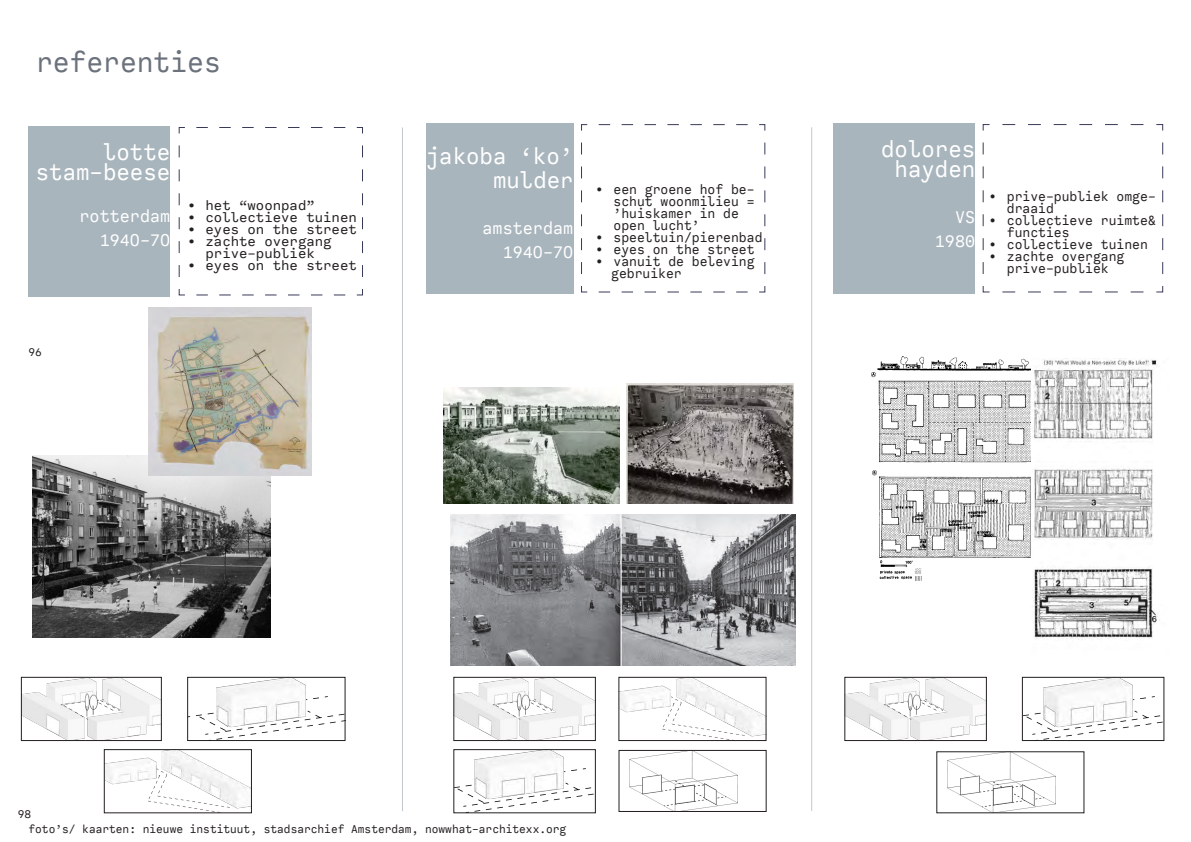
<style>
.page{position:relative;width:1191px;height:842px;background:#fff}
.page>*{position:absolute;margin:0;border:0;box-sizing:border-box;transform-origin:0 0}
.t1{font:30px "Calling Code";color:#6b727c}
.t2{font:24px/19.5px "Calling Code";color:#fff;text-align:right}
.t3{font:18px "Calling Code";color:#fff}
.t4{font:14px/12px "Calling Code";color:#231f20}
.t5{font:14px/12px "Calling Code";color:#231f20;text-align:center;scale:1.07 1}
.t6{font:12px "Calling Code";color:#231f20}
.s1{font-size:23.3px}
</style>
<div class="page">
<svg style="left:178px;top:127px;width:185px;height:169px"></svg>
<div style="left:29px;top:126px;width:141px;height:170px;background:#a9b5bd"></div>
<img style="left:32px;top:455px;width:239px;height:183px">
<img style="left:149px;top:307px;width:162px;height:168px">
<svg style="left:982px;top:124px;width:181px;height:169px"></svg>
<div style="left:833px;top:123px;width:142px;height:170px;background:#a9b5bd"></div>
<img style="left:871px;top:357px;width:160px;height:224px">
<img style="left:1034px;top:359px;width:126px;height:280px">
<div style="left:426px;top:123px;width:147px;height:170px;background:#a9b5bd"></div>
<svg style="left:581px;top:124px;width:184px;height:169px"></svg>
<img style="left:626px;top:384px;width:167px;height:120px">
<img style="left:450px;top:514px;width:345px;height:152px">
<img style="left:443px;top:387px;width:176px;height:117px">
<hr style="left:402px;top:127px;width:1px;height:684px;background:#c1c9cf">
<hr style="left:811px;top:127px;width:1px;height:684px;background:#c1c9cf">
<img style="left:23px;top:679px;width:136px;height:60px">
<div style="left:21px;top:677px;width:140px;height:64px;border:1px solid #231f20"></div>
<img style="left:456px;top:679px;width:137px;height:60px">
<div style="left:454px;top:677px;width:141px;height:64px;border:1px solid #231f20"></div>
<img style="left:846px;top:679px;width:138px;height:60px">
<div style="left:844px;top:677px;width:142px;height:64px;border:1px solid #231f20"></div>
<img style="left:189px;top:679px;width:154px;height:60px">
<div style="left:187px;top:677px;width:158px;height:64px;border:1px solid #231f20"></div>
<img style="left:456px;top:751px;width:137px;height:60px">
<div style="left:454px;top:749px;width:141px;height:64px;border:1px solid #231f20"></div>
<img style="left:1024px;top:679px;width:138px;height:60px">
<div style="left:1022px;top:677px;width:142px;height:64px;border:1px solid #231f20"></div>
<img style="left:621px;top:679px;width:143px;height:60px">
<div style="left:619px;top:677px;width:147px;height:64px;border:1px solid #231f20"></div>
<img style="left:106px;top:751px;width:143px;height:60px">
<div style="left:104px;top:749px;width:147px;height:64px;border:1px solid #231f20"></div>
<img style="left:629px;top:752px;width:108px;height:58px">
<div style="left:619px;top:750px;width:147px;height:62px;border:1px solid #231f20"></div>
<img style="left:947px;top:754px;width:108px;height:57px">
<p class="t1" style="left:36px;top:44px;width:186px">referenties</p>
<p class="t2" style="left:36px;top:142px;width:136px">lotte stam-beese</p>
<p class="t3" style="left:80px;top:205px;width:92px">rotterdam</p>
<p class="t3" style="left:100px;top:229px;width:72px">194O-7O</p>
<p class="t5" style="left:187px;top:199px;width:120px">• het “woonpad”</p>
<p class="t5" style="left:187px;top:211px;width:160px">• collectieve tuinen</p>
<p class="t5" style="left:187px;top:223px;width:160px">• eyes on the street</p>
<p class="t5" style="left:187px;top:235px;width:136px">• zachte overgang prive-publiek</p>
<p class="t5" style="left:187px;top:259px;width:160px">• eyes on the street</p>
<p class="t6" style="left:29px;top:345px;width:15px">96</p>
<p class="t2" style="left:426px;top:147px;width:149px">jakoba ‘ko’</p>
<p class="t2" style="left:493px;top:170px;width:82px">mulde<span class="s1">r</span></p>
<p class="t3" style="left:482px;top:217px;width:92px">amsterdam</p>
<p class="t3" style="left:503px;top:240px;width:72px">194O-7O</p>
<p class="t4" style="left:613px;top:183px;width:143px;text-indent:-18px">• een groene hof be&shy;schut woonmilieu = ’huiskamer in de open lucht’</p>
<p class="t4" style="left:595px;top:231px;width:168px">• speeltuin/pierenbad</p>
<p class="t4" style="left:595px;top:243px;width:161px">• eyes on the street</p>
<p class="t4" style="left:595px;top:255px;width:161px">• vanuit de beleving</p>
<p class="t4" style="left:611px;top:267px;width:72px">gebruiker</p>
<p class="t2" style="left:881px;top:140px;width:96px;text-align:center">dolores hayden</p>
<p class="t3" style="left:955px;top:206px;width:22px">VS</p>
<p class="t3" style="left:935px;top:230px;width:42px">1980</p>
<p class="t4" style="left:1006px;top:190px;width:150px;text-indent:-18px">• prive-publiek omge&shy;draaid</p>
<p class="t4" style="left:1006px;top:214px;width:150px;text-indent:-18px">• collectieve ruimte&amp; functies</p>
<p class="t4" style="left:988px;top:238px;width:161px">• collectieve tuinen</p>
<p class="t4" style="left:988px;top:250px;width:137px;text-align:center">• zachte overgang prive-publiek</p>
<p class="t6" style="left:18px;top:806px;width:15px">98</p>
<p class="t6" style="left:29px;top:822px;width:539px">foto’s/ kaarten: nieuwe instituut, stadsarchief Amsterdam, nowwhat-architexx.org</p>
</div>
